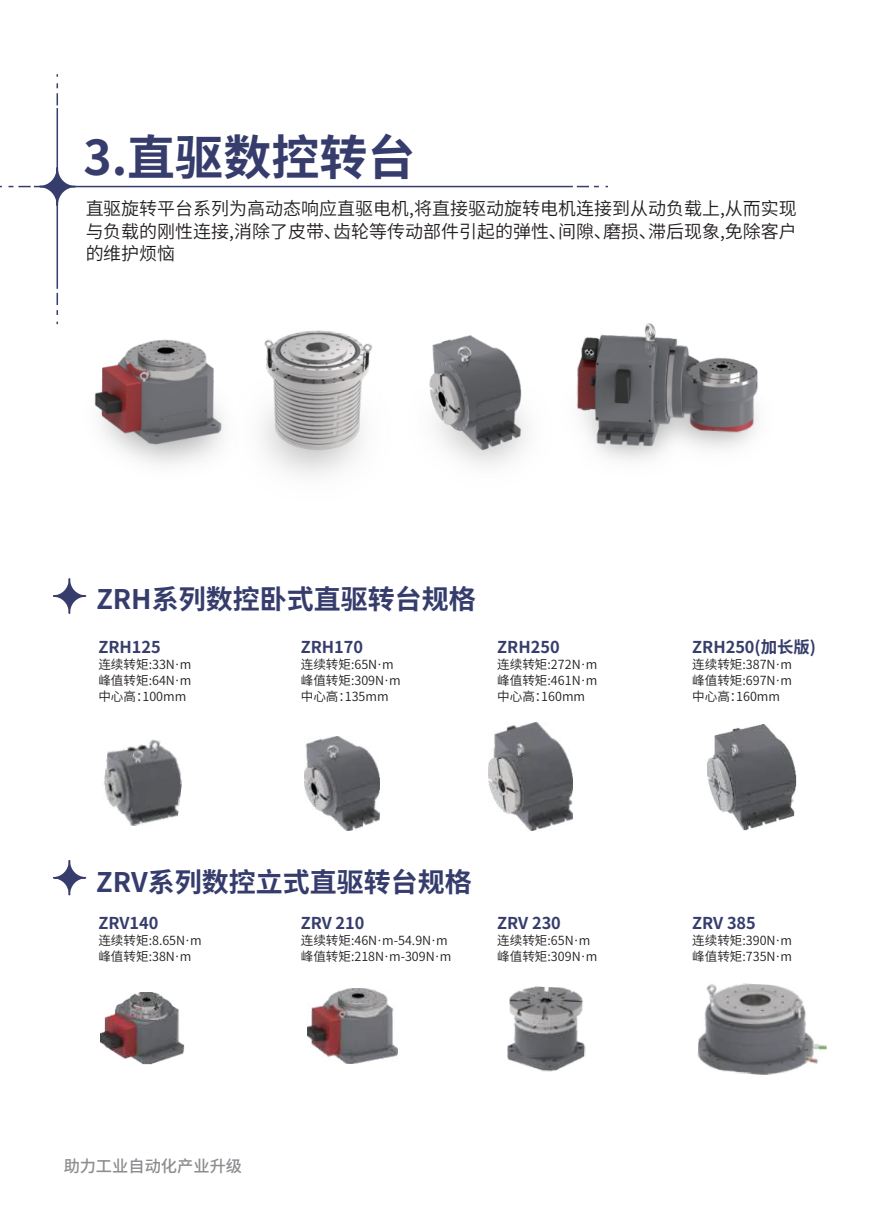
<style>
.page{position:relative;width:893px;height:1212px;background:#fff}
.page>*{position:absolute;margin:0;border:0;box-sizing:border-box;transform-origin:0 0}
.t1{font:700 48px "Source Han Sans CN";color:#363d6d}
.t2{font:700 27px "Source Han Sans CN";color:#363d6d}
.t3{font:18px/22.5px "Source Han Sans CN";color:#231f20;text-align:justify}
.t4{font:700 16.35px "Source Han Sans CN";color:#363d6d}
.t5{font:500 16.2px "Source Han Sans CN";color:#8b8d90}
.t6{font:12.6px/15.9px "Source Han Sans CN";color:#231f20}
</style>
<div class="page">
<img style="left:56px;top:321px;width:146px;height:143px">
<img style="left:432px;top:335px;width:73px;height:130px">
<img style="left:505px;top:323px;width:253px;height:138px">
<img style="left:202px;top:330px;width:230px;height:145px">
<svg style="left:38px;top:166px;width:38px;height:41px"></svg>
<hr style="left:34px;top:186px;width:539px;height:1px;background:#363d6d">
<hr style="left:57px;top:108px;width:1px;height:181px;background:#363d6d">
<svg style="left:9px;top:186px;width:22px;height:1px"></svg>
<svg style="left:577px;top:186px;width:22px;height:1px"></svg>
<svg style="left:57px;top:83px;width:1px;height:22px"></svg>
<svg style="left:57px;top:293px;width:1px;height:22px"></svg>
<svg style="left:53px;top:860px;width:34px;height:36px"></svg>
<svg style="left:53px;top:578px;width:34px;height:36px"></svg>
<img style="left:103px;top:739px;width:79px;height:87px">
<img style="left:305px;top:737px;width:74px;height:94px">
<img style="left:488px;top:722px;width:84px;height:109px">
<img style="left:707px;top:724px;width:90px;height:107px">
<img style="left:101px;top:992px;width:84px;height:72px">
<img style="left:308px;top:989px;width:89px;height:74px">
<img style="left:507px;top:986px;width:79px;height:86px">
<img style="left:697px;top:983px;width:130px;height:92px">
<h1 class="t1" style="left:83px;top:130px;width:333px">3.直驱数控转台</h1>
<h3 class="t3" style="left:85px;top:198px;width:713px">直驱旋转平台系列为高动态响应直驱电机,将直接驱动旋转电机连接到从动负载上,从而实现与负载的刚性连接,消除了皮带、齿轮等传动部件引起的弹性、间隙、磨损、滞后现象,免除客户的维护烦恼</h3>
<h2 class="t2" style="left:96px;top:584px;width:381px">ZRH系列数控卧式直驱转台规格</h2>
<p class="t4" style="left:98px;top:638px;width:64px">ZRH125</p>
<p class="t6" style="left:98px;top:657px;width:95px;text-align:justify">连续转矩:33N·m峰值转矩:64N·m中心高：100mm</p>
<p class="t4" style="left:301px;top:638px;width:64px">ZRH170</p>
<p class="t6" style="left:301px;top:657px;width:101px">连续转矩:65N·m峰值转矩:309N·m中心高：135mm</p>
<p class="t4" style="left:497px;top:638px;width:64px">ZRH250</p>
<p class="t6" style="left:497px;top:657px;width:101px;text-align:justify">连续转矩:272N·m峰值转矩:461N·m中心高：160mm</p>
<h2 class="t2" style="left:96px;top:867px;width:377px">ZRV系列数控立式直驱转台规格</h2>
<p class="t4" style="left:98px;top:914px;width:61px">ZRV140</p>
<p class="t6" style="left:98px;top:933px;width:105px">连续转矩:8.65N·m峰值转矩:38N·m</p>
<p class="t4" style="left:301px;top:914px;width:65px">ZRV 210</p>
<p class="t6" style="left:301px;top:933px;width:152px">连续转矩:46N·m-54.9N·m峰值转矩:218N·m-309N·m</p>
<p class="t4" style="left:497px;top:914px;width:65px">ZRV 230</p>
<p class="t6" style="left:497px;top:933px;width:101px">连续转矩:65N·m峰值转矩:309N·m</p>
<p class="t5" style="left:63px;top:1157px;width:180px">助力工业自动化产业升级</p>
<p class="t4" style="left:692px;top:638px;width:125px">ZRH250(加长版)</p>
<p class="t6" style="left:692px;top:657px;width:101px;text-align:justify">连续转矩:387N·m峰值转矩:697N·m中心高：160mm</p>
<p class="t4" style="left:692px;top:914px;width:65px">ZRV 385</p>
<p class="t6" style="left:692px;top:933px;width:101px">连续转矩:390N·m峰值转矩:735N·m</p>
</div>
